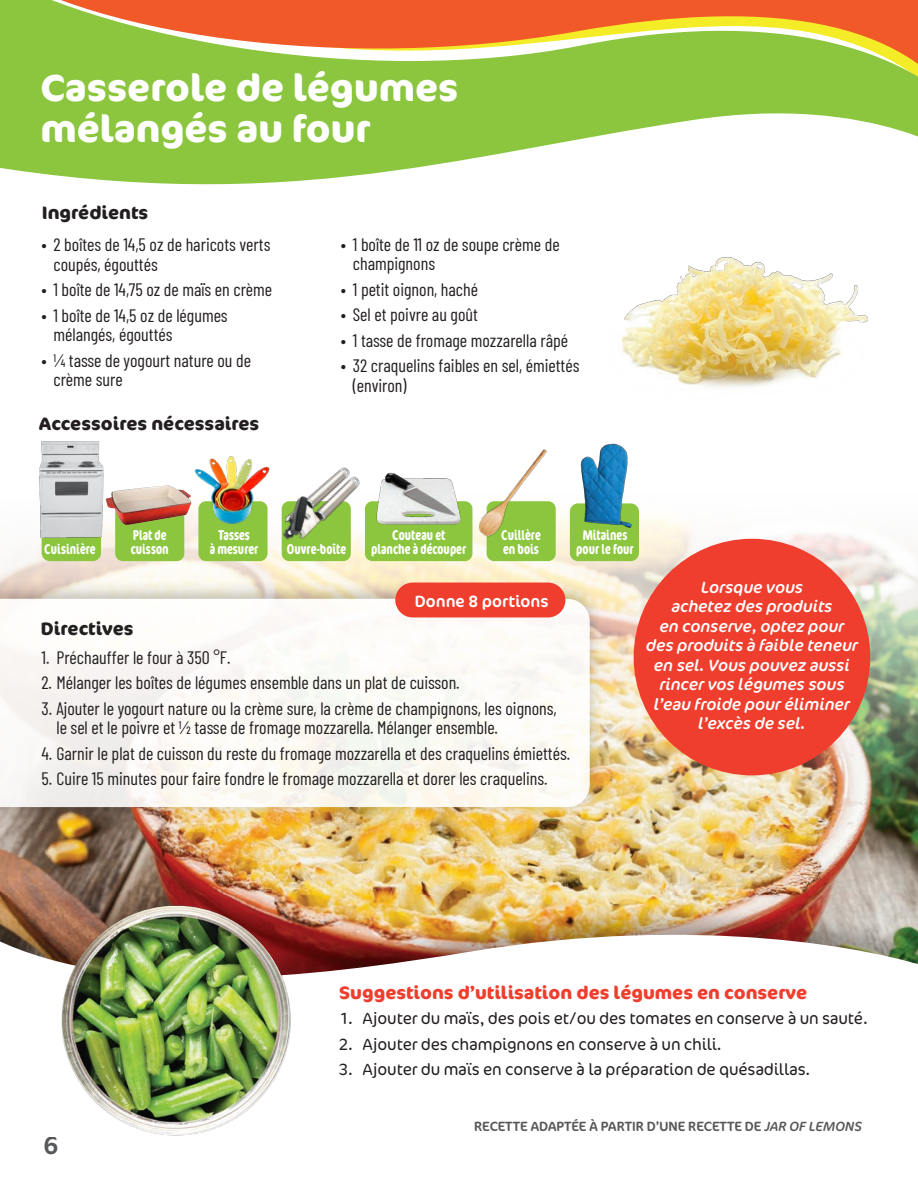
<style>
.page{position:relative;width:918px;height:1188px;background:#fff}
.page>*{position:absolute;margin:0;border:0;box-sizing:border-box;transform-origin:0 0}
.Nom_recette{font:700 37.5px "Cocon Pro";color:#fff}
.t1{font:25.5px "Cocon Pro";color:#57585a}
.t2{font:18px/19.5px "Barlow Condensed";color:#231f20}
.t3{font:700 18px "Cocon Pro";color:#ef3e2e}
.t4{font:700 18px "Cocon Pro";color:#231f20}
.t5{font:300 16.5px "Cocon Pro";letter-spacing:-.01em;color:#231f20}
.t6{font:italic 16.5px/19.5px "Cocon Pro";color:#fff;text-align:center}
.t7{font:16.5px "Cocon Pro";color:#fff}
.t8{font:14.25px/13.5px "Cocon Pro Bold Excon";color:#fff;text-align:center}
.t9{font:13.5px "Cocon Pro";color:#57585a}
.s1{font-style:italic}
</style>
<div class="page">
<svg style="left:0;top:0;width:918px;height:185px;fill:#8bc63e"></svg>
<img style="left:0;top:816px;width:918px;height:80px">
<img style="left:0;top:896px;width:918px;height:19px">
<img style="left:0;top:915px;width:918px;height:60px">
<img style="left:0;top:467px;width:918px;height:349px">
<img style="left:0;top:575px;width:609px;height:247px">
<svg style="left:0;top:599px;width:590px;height:208px;fill:#fcfaf5"></svg>
<div style="left:395px;top:583px;width:170px;height:34px;background:#ef3e2e;border-radius:17px"></div>
<div style="left:42px;top:509px;width:59px;height:52px;background:#8bc63e;border-radius:8px"></div>
<img style="left:40px;top:441px;width:63px;height:97px">
<div style="left:115px;top:501px;width:69px;height:60px;background:#8bc63e;border-radius:8px"></div>
<div style="left:282px;top:501px;width:69px;height:60px;background:#8bc63e;border-radius:8px"></div>
<img style="left:268px;top:467px;width:105px;height:80px">
<div style="left:487px;top:501px;width:69px;height:60px;background:#8bc63e;border-radius:8px"></div>
<img style="left:474px;top:449px;width:83px;height:92px">
<div style="left:365px;top:501px;width:107px;height:60px;background:#8bc63e;border-radius:8px"></div>
<img style="left:373px;top:472px;width:88px;height:53px">
<div style="left:198px;top:501px;width:70px;height:60px;background:#8bc63e;border-radius:8px"></div>
<div style="left:570px;top:503px;width:69px;height:58px;background:#8bc63e;border-radius:8px"></div>
<img style="left:580px;top:443px;width:54px;height:85px">
<img style="left:621px;top:257px;width:247px;height:131px">
<div style="left:634px;top:539px;width:236px;height:236px;background:#ef3e2e;border-radius:50%"></div>
<img style="left:105px;top:485px;width:86px;height:40px">
<img style="left:53px;top:898px;width:243px;height:238px">
<img style="left:192px;top:456px;width:80px;height:69px">
<p class="Nom_recette" style="left:40px;top:62px;width:419px">Casserole de légumes</p>
<p class="Nom_recette" style="left:40px;top:103px;width:331px">mélangés au four</p>
<p class="t4" style="left:42px;top:200px;width:108px">Ingrédients</p>
<p class="t2" style="left:53px;top:234px;width:218px;text-indent:-12px">• 2 boîtes de 14,5 oz de haricots verts coupés, égouttés</p>
<p class="t2" style="left:41px;top:279px;width:232px">• 1 boîte de 14,75 oz de maïs en crème</p>
<p class="t2" style="left:53px;top:304px;width:176px;text-indent:-12px">• 1 boîte de 14,5 oz de légumes mélangés, égouttés</p>
<p class="t2" style="left:53px;top:349px;width:199px;text-indent:-12px">• ¼ tasse de yogourt nature ou de crème sure</p>
<p class="t4" style="left:39px;top:411px;width:222px">Accessoires nécessaires</p>
<p class="t2" style="left:353px;top:233px;width:208px;text-indent:-12px">• 1 boîte de 11 oz de soupe crème de champignons</p>
<p class="t2" style="left:341px;top:278px;width:139px">• 1 petit oignon, haché</p>
<p class="t2" style="left:341px;top:304px;width:139px">• Sel et poivre au goût</p>
<p class="t2" style="left:341px;top:329px;width:229px">• 1 tasse de fromage mozzarella râpé</p>
<p class="t2" style="left:353px;top:355px;width:228px;text-indent:-12px">• 32 craquelins faibles en sel, émiettés (environ)</p>
<p class="t8" style="left:44px;top:541px;width:53px">Cuisinière</p>
<p class="t8" style="left:131px;top:528px;width:39px;text-align:left">Plat de cuisson</p>
<p class="t4" style="left:41px;top:616px;width:94px">Directives</p>
<p class="t8" style="left:501px;top:528px;width:41px;text-align:left">Cuillère en bois</p>
<p class="t8" style="left:210px;top:528px;width:50px">Tasses<br>à mesurer</p>
<p class="t8" style="left:576px;top:528px;width:59px">Mitaines pour le four</p>
<p class="t8" style="left:371px;top:528px;width:96px">Couteau et planche à découper</p>
<p class="t8" style="left:287px;top:541px;width:61px">Ouvre-boîte</p>
<p class="t7" style="left:415px;top:590px;width:135px">Donne 8 portions</p>
<p class="t2" style="left:41px;top:646px;width:191px">1. Préchauffer le four à 350 °F.</p>
<p class="t2" style="left:41px;top:672px;width:420px">2. Mélanger les boîtes de légumes ensemble dans un plat de cuisson.</p>
<p class="t2" style="left:56px;top:697px;width:502px;text-indent:-15px">3. Ajouter le yogourt nature ou la crème sure, la crème de champignons, les oignons, le sel et le poivre et ½ tasse de fromage mozzarella. Mélanger ensemble.</p>
<p class="t2" style="left:41px;top:742px;width:530px">4. Garnir le plat de cuisson du reste du fromage mozzarella et des craquelins émiettés.</p>
<p class="t2" style="left:41px;top:768px;width:508px">5. Cuire 15 minutes pour faire fondre le fromage mozzarella et dorer les craquelins.</p>
<p class="t6" style="left:646px;top:577px;width:213px">Lorsque vous<br>achetez des produits<br>en conserve, optez pour des produits à faible teneur en sel. Vous pouvez aussi rincer vos légumes sous l’eau froide pour éliminer l’excès de sel.</p>
<p class="t3" style="left:339px;top:981px;width:469px">Suggestions d’utilisation des légumes en conserve</p>
<p class="t5" style="left:339px;top:1008px;width:530px">1. Ajouter du maïs, des pois et/ou des tomates en conserve à un sauté.</p>
<p class="t5" style="left:339px;top:1033px;width:384px">2. Ajouter des champignons en conserve à un chili.</p>
<p class="t5" style="left:339px;top:1059px;width:473px">3. Ajouter du maïs en conserve à la préparation de quésadillas.</p>
<h2 class="t1" style="left:43px;top:1128px;width:17px">6</h2>
<p class="t9" style="left:474px;top:1118px;width:389px">RECETTE ADAPTÉE À PARTIR D’UNE RECETTE DE <span class="s1">JAR OF LEMONS</span></p>
</div>
